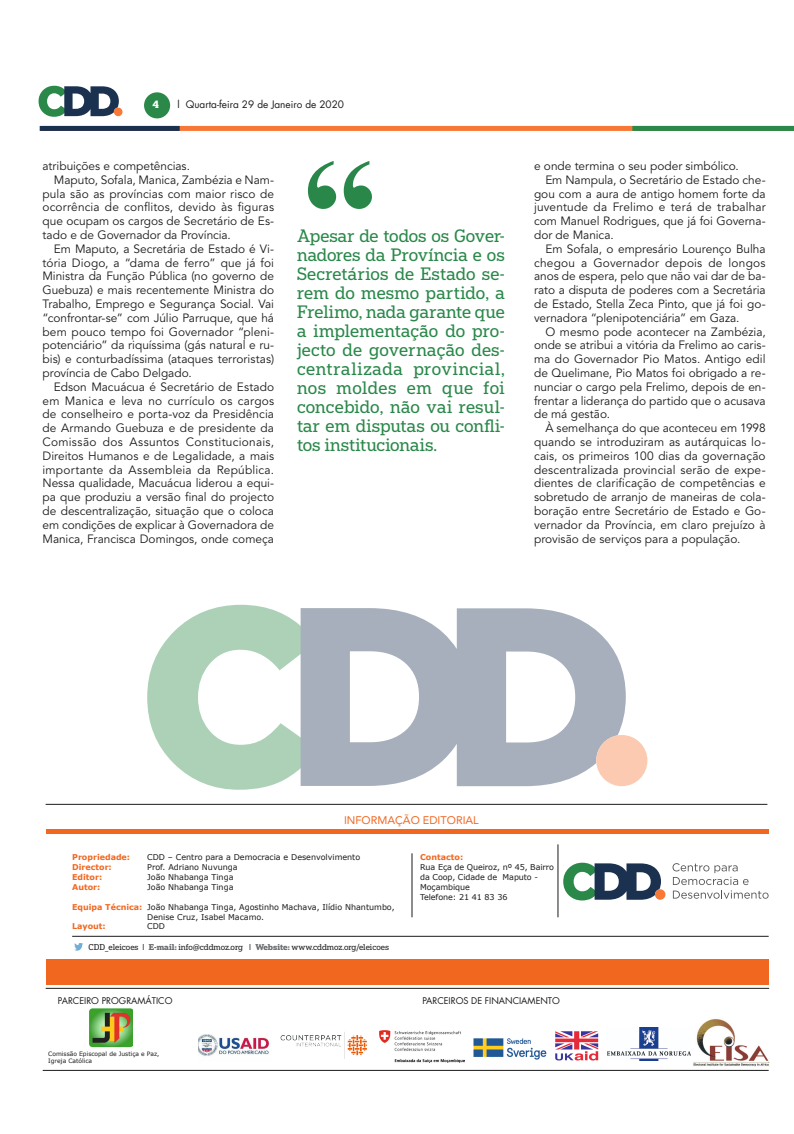
<style>
.page{position:relative;width:794px;height:1134px;background:#fff}
.page>*{position:absolute;margin:0;border:0;box-sizing:border-box;transform-origin:0 0}
.t1{font:17px/19px "Popular";letter-spacing:.005em;color:#298849;text-align:justify}
.t2{font:12px/13.8px "Avenir LT Std";color:#1c1b1c;text-align:justify}
.t3{font:11px "Avenir";color:#f16720}
.t4{font:10px "Futura LT";color:#1c1b1c}
.t5{font:700 10px "Popular";color:#fff}
.t6{font:9px "Futura LT";color:#1c1b1c}
.t7{font:8px/10px "Verdana";color:#1c1b1c}
.t8{font:8px "Popular";color:#1c1b1c}
.t9{font:700 8px "Verdana";color:#f16720}
.t10{font:6px/7.2px "Verdana";color:#1c1b1c}
.s1{font-weight:700;color:#f16720}
.s2{font-family:"Futura LT"}
.s3{font-weight:700;color:#67696b}
</style>
<div class="page">
<div style="left:42px;top:126px;width:752px;height:5px;background:#f77737"></div>
<div style="left:632px;top:126px;width:162px;height:5px;background:#2a8849"></div>
<div style="left:40px;top:126px;width:140px;height:5px;background:#19304f"></div>
<div style="left:144px;top:92px;width:26px;height:26px;background:#2a8849;border-radius:50%"></div>
<svg style="left:39px;top:86px;width:83px;height:31px"></svg>
<div style="left:47px;top:959px;width:721px;height:25px;background:#f16720"></div>
<hr style="left:47px;top:830px;width:721px;height:4px;background:#f16720">
<img style="left:74px;top:943px;width:9px;height:8px">
<hr style="left:72px;top:936px;width:696px;height:1px;background:#1c1b1c">
<hr style="left:412px;top:853px;width:1px;height:64px;background:#1c1b1c">
<hr style="left:558px;top:844px;width:1px;height:73px;background:#1c1b1c">
<img style="left:693px;top:1019px;width:76px;height:48px">
<img style="left:280px;top:1032px;width:87px;height:27px">
<hr style="left:46px;top:988px;width:723px;height:1px;background:#1c1b1c">
<img style="left:90px;top:1008px;width:42px;height:40px">
<img style="left:555px;top:1031px;width:43px;height:29px">
<img style="left:473px;top:1038px;width:74px;height:32px">
<img style="left:607px;top:1028px;width:83px;height:32px">
<hr style="left:46px;top:804px;width:721px;height:1px;background:#1c1b1c">
<svg style="left:563px;top:863px;width:102px;height:37px"></svg>
<svg style="left:672px;top:863px;width:96px;height:36px"></svg>
<hr style="left:43px;top:1070px;width:725px;height:1px;background:#1c1b1c">
<img style="left:198px;top:1034px;width:71px;height:22px">
<img style="left:379px;top:1030px;width:86px;height:32px">
<svg style="left:308px;top:161px;width:64px;height:48px"></svg>
<svg style="left:147px;top:605px;width:153px;height:185px"></svg>
<svg style="left:300px;top:608px;width:326px;height:178px;fill:#a6afbb"></svg>
<svg style="left:596px;top:735px;width:51px;height:51px;background:#f6d0bd"></svg>
<p class="t5" style="left:153px;top:98px;width:8px">4</p>
<p class="t4" style="left:177px;top:98px;width:168px">l Quarta-feira 29 de Janeiro de 2020</p>
<p class="t2" style="left:43px;top:159px;width:149px">atribuições e competências.</p>
<p class="t2" style="left:43px;top:173px;width:233px;text-indent:11px">Maputo, Sofala, Manica, Zambézia e Nam&shy;pula são as províncias com maior risco de ocorrência de conflitos, devido às figuras que ocupam os cargos de Secretário de Es&shy;tado e de Governador da Província.</p>
<p class="t2" style="left:43px;top:242px;width:233px;text-indent:11px">Em Maputo, a Secretária de Estado é Vi&shy;tória Diogo, a “dama de ferro” que já foi Ministra da Função Pública (no governo de Guebuza) e mais recentemente Ministra do Trabalho, Emprego e Segurança Social. Vai “confrontar-se” com Júlio Parruque, que há bem pouco tempo foi Governador “pleni&shy;potenciário” da riquíssima (gás natural e ru&shy;bis) e conturbadíssima (ataques terroristas) província de Cabo Delgado.</p>
<p class="t2" style="left:43px;top:380px;width:233px;text-indent:11px">Edson Macuácua é Secretário de Estado em Manica e leva no currículo os cargos de conselheiro e porta-voz da Presidência de Armando Guebuza e de presidente da Comissão dos Assuntos Constitucionais, Direitos Humanos e de Legalidade, a mais importante da Assembleia da República.<br>Nessa qualidade, Macuácua liderou a equi&shy;pa que produziu a versão final do projecto de descentralização, situação que o coloca em condições de explicar à Governadora de Manica, Francisca Domingos, onde começa</p>
<p class="t1" style="left:297px;top:225px;width:209px">Apesar de todos os Gover&shy;nadores da Província e os Secretários de Estado se&shy;rem do mesmo partido, a Frelimo, nada garante que a implementação do pro&shy;jecto de governação des&shy;centralizada provincial, nos moldes em que foi concebido, não vai resul&shy;tar em disputas ou confli&shy;tos institucionais.</p>
<p class="t2" style="left:534px;top:159px;width:206px">e onde termina o seu poder simbólico.</p>
<p class="t2" style="left:534px;top:173px;width:233px;text-indent:11px">Em Nampula, o Secretário de Estado che&shy;gou com a aura de antigo homem forte da juventude da Frelimo e terá de trabalhar com Manuel Rodrigues, que já foi Governa&shy;dor de Manica.</p>
<p class="t2" style="left:534px;top:242px;width:233px;text-indent:11px">Em Sofala, o empresário Lourenço Bulha chegou a Governador depois de longos anos de espera, pelo que não vai dar de ba&shy;rato a disputa de poderes com a Secretária de Estado, Stella Zeca Pinto, que já foi go&shy;vernadora “plenipotenciária” em Gaza.</p>
<p class="t2" style="left:534px;top:325px;width:233px;text-indent:11px">O mesmo pode acontecer na Zambézia, onde se atribui a vitória da Frelimo ao caris&shy;ma do Governador Pio Matos. Antigo edil de Quelimane, Pio Matos foi obrigado a re&shy;nunciar o cargo pela Frelimo, depois de en&shy;frentar a liderança do partido que o acusava de má gestão.</p>
<p class="t2" style="left:534px;top:421px;width:233px;text-indent:11px">À semelhança do que aconteceu em 1998 quando se introduziram as autárquicas lo&shy;cais, os primeiros 100 dias da governação descentralizada provincial serão de expe&shy;dientes de clarificação de competências e sobretudo de arranjo de maneiras de cola&shy;boração entre Secretário de Estado e Go&shy;vernador da Província, em claro prejuízo à provisão de serviços para a população.</p>
<p class="t3" style="left:344px;top:813px;width:136px">INFORMAÇÃO EDITORIAL</p>
<p class="t9" style="left:72px;top:851px;width:60px">Propriedade:</p>
<p class="t7" style="left:147px;top:851px;width:215px">CDD – Centro para a Democracia e Desenvolvimento</p>
<p class="t9" style="left:72px;top:861px;width:41px">Director:</p>
<p class="t7" style="left:147px;top:861px;width:92px">Prof. Adriano Nuvunga</p>
<p class="t9" style="left:72px;top:871px;width:32px">Editor:</p>
<p class="t7" style="left:147px;top:871px;width:88px">João Nhabanga Tinga</p>
<p class="t9" style="left:72px;top:881px;width:30px">Autor:</p>
<p class="t7" style="left:147px;top:881px;width:88px">João Nhabanga Tinga</p>
<p class="t7" style="left:147px;top:901px;width:249px;text-indent:-75px"><span class="s1">Equipa Técnica:</span> João Nhabanga Tinga, Agostinho Machava, Ilídio Nhantumbo,<br>Denise Cruz, Isabel Macamo.</p>
<p class="t9" style="left:72px;top:920px;width:35px">Layout:</p>
<p class="t7" style="left:147px;top:921px;width:19px">CDD</p>
<p class="t8" style="left:89px;top:941px;width:302px">CDD_eleicoes <span class="s2">I</span> <span class="s3">E-mail:</span> info@cddmoz.org <span class="s2">I</span> <span class="s3">Website:</span> www.cddmoz.org/eleicoes</p>
<p class="t9" style="left:420px;top:851px;width:45px">Contacto:</p>
<p class="t7" style="left:420px;top:861px;width:135px">Rua Eça de Queiroz, nº 45, Bairro da Coop, Cidade de Maputo -<br>Moçambique</p>
<p class="t7" style="left:420px;top:891px;width:89px">Telefone: 21 41 83 36</p>
<p class="t6" style="left:58px;top:995px;width:116px">PARCEIRO PROGRAMÁTICO</p>
<p class="t6" style="left:422px;top:995px;width:139px">PARCEIROS DE FINANCIAMENTO</p>
<p class="t10" style="left:48px;top:1050px;width:113px">Comissão Episcopal de Justiça e Paz,<br>Igreja Católica</p>
</div>
